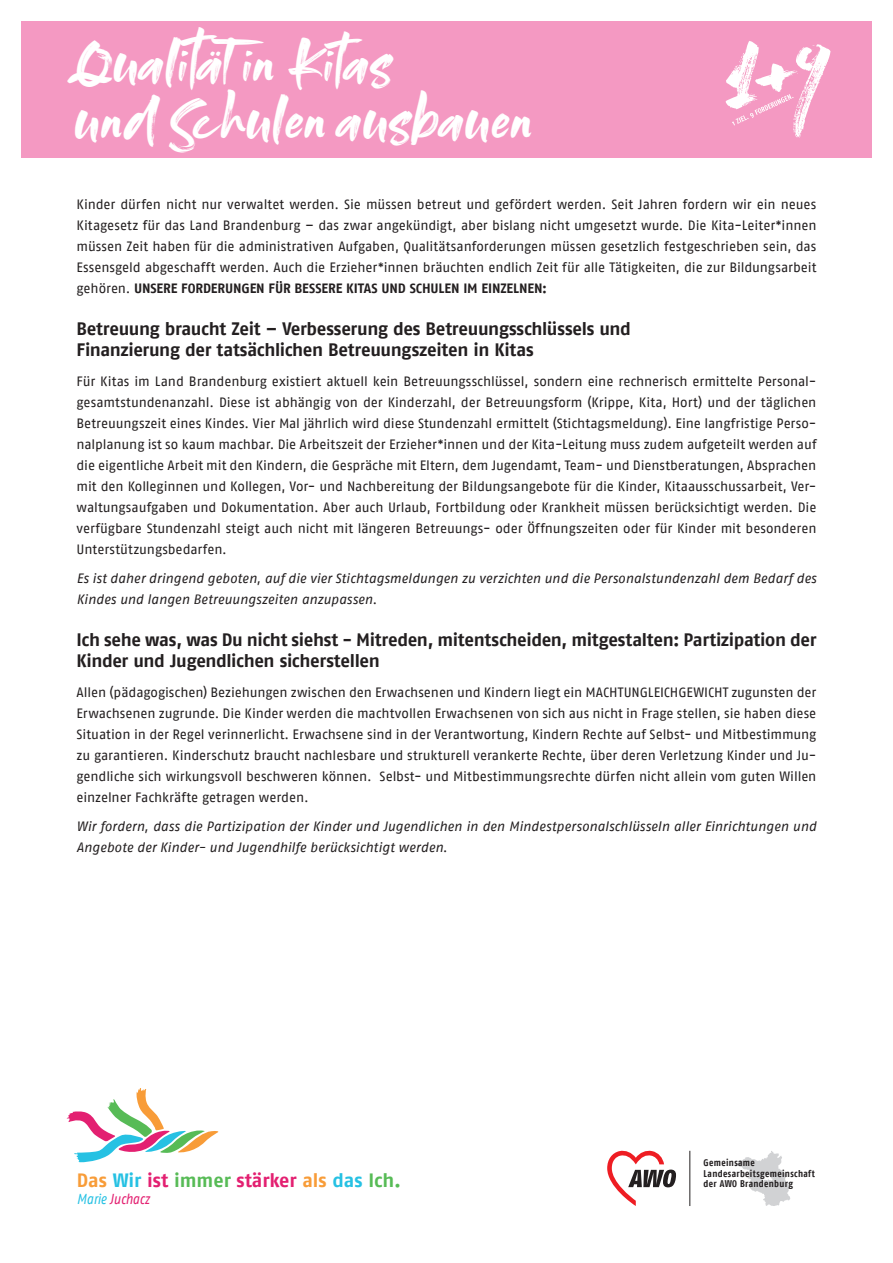
<style>
.page{position:relative;width:893px;height:1263px;background:#fff}
.page>*{position:absolute;margin:0;border:0;box-sizing:border-box;transform-origin:0 0}
.t1{font:45px "Rocked";letter-spacing:.02em;color:#fff}
.t2{font:700 19.2px "AWO Fago Office";color:#e32071}
.t3{font:700 18px/21px "AWO Fago Office";letter-spacing:-.02em;color:#231f20}
.t4{font:italic 14.4px "AWO Fago Cond";color:#e32071}
.t5{font:13.5px/21px "AWO Fago Office";letter-spacing:-.01em;color:#231f20;text-align:justify}
.t6{font:italic 13.5px/21px "AWO Fago Office";letter-spacing:-.005em;color:#231f20}
.t7{font:700 9.75px "AWO Fago Cond";letter-spacing:.035em;color:#231f20}
.s1{font-size:37.8px}
.s2{font-size:41.4px}
.s3{font-weight:700}
.s4{color:#f89c38}
.s5{color:#26c1e3}
.s6{color:#57bb56}
</style>
<div class="page">
<div style="left:21px;top:21px;width:851px;height:136px;background:#f499c2"></div>
<svg style="left:734px;top:1151px;width:56px;height:55px"></svg>
<svg style="left:607px;top:1150px;width:69px;height:56px"></svg>
<hr style="left:689px;top:1151px;width:1px;height:55px;background:#231f20">
<svg style="left:726px;top:41px;width:104px;height:97px"></svg>
<svg style="left:66px;top:1088px;width:153px;height:74px"></svg>
<p class="t1" style="left:77px;top:40px;width:320px">Qualitä<span class="s1">t</span>in Ki<span class="s2">t</span>as</p>
<p class="t1" style="left:77px;top:96px;width:460px">und Schulen ausbauen</p>
<p class="t5" style="left:77px;top:194px;width:741px">Kinder dürfen nicht nur verwaltet werden. Sie müssen betreut und gefördert werden. Seit Jahren fordern wir ein neues Kitagesetz für das Land Brandenburg – das zwar angekündigt, aber bislang nicht umgesetzt wurde. Die Kita-Leiter*innen müssen Zeit haben für die administrativen Aufgaben, Qualitätsanforderungen müssen gesetzlich festgeschrieben sein, das Essensgeld abgeschafft werden. Auch die Erzieher*innen bräuchten endlich Zeit für alle Tätigkeiten, die zur Bildungsarbeit gehören. <span class="s3">UNSERE FORDERUNGEN FÜR BESSERE KITAS UND SCHULEN IM EINZELNEN:</span></p>
<p class="t3" style="left:77px;top:318px;width:556px">Betreuung braucht Zeit – Verbesserung des Betreuungsschlüssels und<br>Finanzierung der tatsächlichen Betreuungszeiten in Kitas</p>
<p class="t5" style="left:77px;top:370px;width:741px">Für Kitas im Land Brandenburg existiert aktuell kein Betreuungsschlüssel, sondern eine rechnerisch ermittelte Personal&shy;gesamtstundenanzahl. Diese ist abhängig von der Kinderzahl, der Betreuungsform (Krippe, Kita, Hort) und der täglichen Betreuungszeit eines Kindes. Vier Mal jährlich wird diese Stundenzahl ermittelt (Stichtagsmeldung). Eine langfristige Perso&shy;nalplanung ist so kaum machbar. Die Arbeitszeit der Erzieher*innen und der Kita-Leitung muss zudem aufgeteilt werden auf die eigentliche Arbeit mit den Kindern, die Gespräche mit Eltern, dem Jugendamt, Team- und Dienstberatungen, Absprachen mit den Kolleginnen und Kollegen, Vor- und Nachbereitung der Bildungsangebote für die Kinder, Kitaausschussarbeit, Ver&shy;waltungsaufgaben und Dokumentation. Aber auch Urlaub, Fortbildung oder Krankheit müssen berücksichtigt werden. Die verfügbare Stundenzahl steigt auch nicht mit längeren Betreuungs- oder Öffnungszeiten oder für Kinder mit besonderen Unterstützungsbedarfen.</p>
<p class="t6" style="left:77px;top:568px;width:741px">Es ist daher dringend geboten, auf die vier Stichtagsmeldungen zu verzichten und die Personalstundenzahl dem Bedarf des<br>Kindes und langen Betreuungszeiten anzupassen.</p>
<p class="t3" style="left:77px;top:629px;width:741px">Ich sehe was, was Du nicht siehst - Mitreden, mitentscheiden, mitgestalten: Partizipation der<br>Kinder und Jugendlichen sicherstellen</p>
<p class="t5" style="left:77px;top:681px;width:741px">Allen (pädagogischen) Beziehungen zwischen den Erwachsenen und Kindern liegt ein MACHTUNGLEICHGEWICHT zugunsten der Erwachsenen zugrunde. Die Kinder werden die machtvollen Erwachsenen von sich aus nicht in Frage stellen, sie haben diese Situation in der Regel verinnerlicht. Erwachsene sind in der Verantwortung, Kindern Rechte auf Selbst- und Mitbestimmung zu garantieren. Kinderschutz braucht nachlesbare und strukturell verankerte Rechte, über deren Verletzung Kinder und Ju&shy;gendliche sich wirkungsvoll beschweren können. Selbst- und Mitbestimmungsrechte dürfen nicht allein vom guten Willen einzelner Fachkräfte getragen werden.</p>
<p class="t6" style="left:77px;top:816px;width:741px">Wir fordern, dass die Partizipation der Kinder und Jugendlichen in den Mindestpersonalschlüsseln aller Einrichtungen und<br>Angebote der Kinder- und Jugendhilfe berücksichtigt werden.</p>
<p class="t7" style="left:704px;top:1157px;width:53px">Gemeinsame</p>
<p class="t7" style="left:704px;top:1167px;width:113px">Landesarbeitsgemeinschaft</p>
<p class="t2" style="left:77px;top:1169px;width:326px"><span class="s4">Das</span> <span class="s5">Wir</span> ist <span class="s6">immer</span> stärker <span class="s4">als</span> <span class="s5">das</span> <span class="s6">Ich.</span></p>
<p class="t7" style="left:704px;top:1178px;width:91px">der AWO Brandenburg</p>
<p class="t4" style="left:77px;top:1191px;width:74px"><span class="s5">Marie</span> Juchacz</p>
</div>
